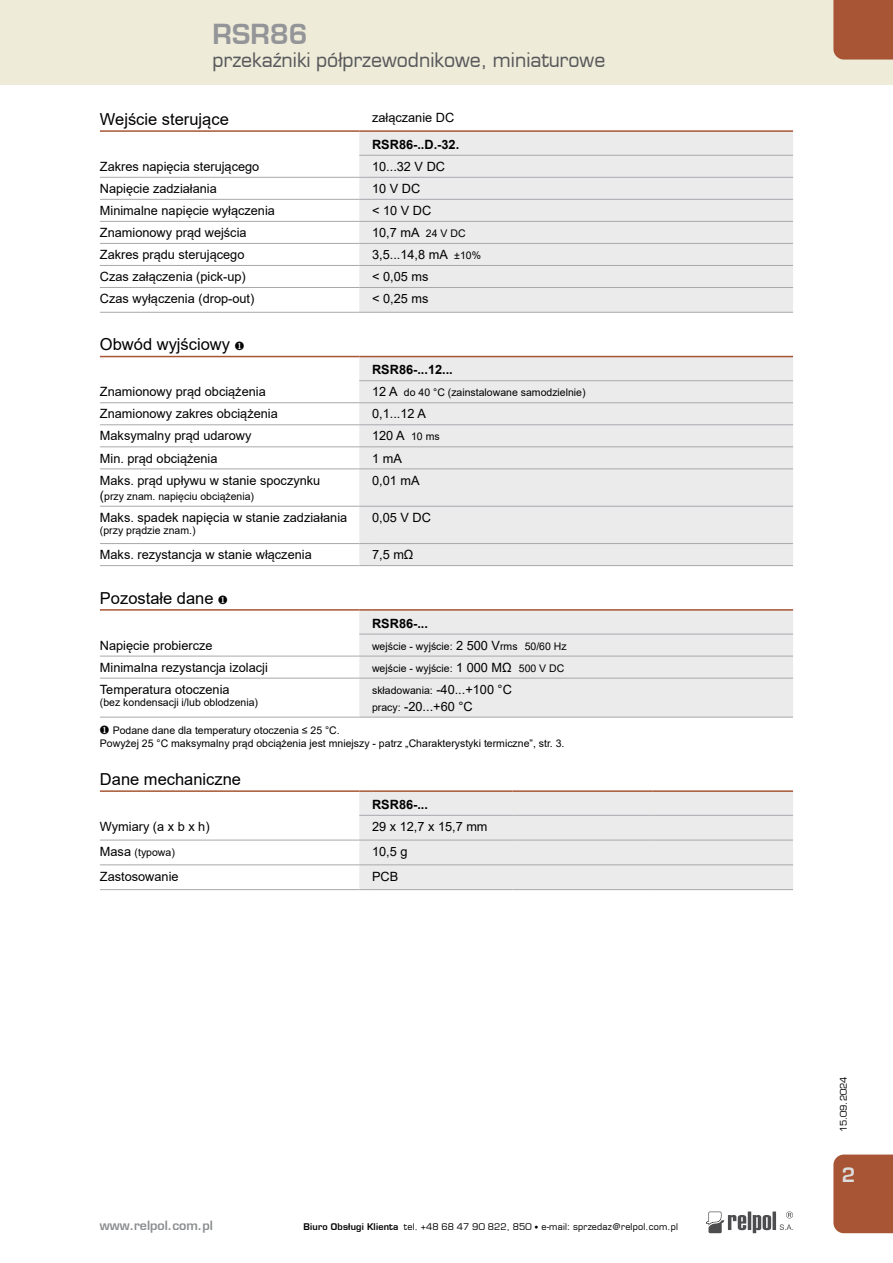
<style>
.page{position:relative;width:893px;height:1263px;background:#fff}
.page>*{position:absolute;margin:0;border:0;box-sizing:border-box;transform-origin:0 0}
.t1{font:700 27px "Euromode";color:#939598}
.t2{font:19.5px "Euromode";color:#58595b}
.t3{font:700 19.5px "Euromode";color:#dcddde}
.t4{font:16.5px "Arial";color:#000}
.t5{font:12.75px "Arial";color:#000}
.t6{font:700 12.75px "Arial";color:#000}
.t7{font:700 12.45px "Euromode";color:#8a8c8e}
.t8{font:10.5px/13.5px "Arial";color:#000}
.t9{font:9px "Euromode";letter-spacing:.02em;color:#000}
.s1{font-size:10.5px}
.s2{font-size:12.75px}
.s3{font-weight:700}
.s4{font-size:7.5px}
</style>
<div class="page">
<div style="left:0;top:0;width:893px;height:85px;background:#eeebd9"></div>
<div style="left:833px;top:1154px;width:60px;height:79px;background:#a75534"></div>
<div style="left:833px;top:0;width:60px;height:60px;background:#a75534"></div>
<svg style="left:706px;top:1211px;width:87px;height:22px"></svg>
<div style="left:372px;top:611px;width:421px;height:106px;background:#ebebec"></div>
<hr style="left:372px;top:656px;width:421px;height:1px;background:#a7a9ac">
<hr style="left:372px;top:678px;width:421px;height:1px;background:#a7a9ac">
<hr style="left:372px;top:717px;width:421px;height:1px;background:#a7a9ac">
<hr style="left:372px;top:634px;width:421px;height:1px;background:#a7a9ac">
<hr style="left:372px;top:609px;width:421px;height:2px;background:#a75534">
<svg style="left:100px;top:176px;width:259px;height:136px"></svg>
<div style="left:359px;top:132px;width:434px;height:180px;background:#ebebec"></div>
<hr style="left:100px;top:177px;width:259px;height:1px;background:#a7a9ac">
<svg style="left:359px;top:177px;width:13px;height:1px"></svg>
<hr style="left:372px;top:177px;width:421px;height:1px;background:#a7a9ac">
<hr style="left:100px;top:199px;width:259px;height:1px;background:#a7a9ac">
<svg style="left:359px;top:199px;width:13px;height:1px"></svg>
<hr style="left:372px;top:199px;width:421px;height:1px;background:#a7a9ac">
<hr style="left:100px;top:221px;width:259px;height:1px;background:#a7a9ac">
<svg style="left:359px;top:221px;width:13px;height:1px"></svg>
<hr style="left:372px;top:221px;width:421px;height:1px;background:#a7a9ac">
<hr style="left:100px;top:243px;width:259px;height:1px;background:#a7a9ac">
<svg style="left:359px;top:243px;width:13px;height:1px"></svg>
<hr style="left:372px;top:243px;width:421px;height:1px;background:#a7a9ac">
<hr style="left:100px;top:265px;width:259px;height:1px;background:#a7a9ac">
<svg style="left:359px;top:265px;width:13px;height:1px"></svg>
<hr style="left:372px;top:265px;width:421px;height:1px;background:#a7a9ac">
<hr style="left:100px;top:287px;width:259px;height:1px;background:#a7a9ac">
<svg style="left:359px;top:287px;width:13px;height:1px"></svg>
<hr style="left:372px;top:287px;width:421px;height:1px;background:#a7a9ac">
<svg style="left:359px;top:312px;width:13px;height:1px"></svg>
<svg style="left:359px;top:155px;width:13px;height:1px"></svg>
<hr style="left:372px;top:155px;width:421px;height:1px;background:#a7a9ac">
<hr style="left:372px;top:130px;width:421px;height:2px;background:#a75534">
<hr style="left:100px;top:312px;width:259px;height:1px;background:#a7a9ac">
<hr style="left:372px;top:312px;width:421px;height:1px;background:#a7a9ac">
<hr style="left:100px;top:130px;width:259px;height:2px;background:#a75534">
<svg style="left:359px;top:130px;width:13px;height:2px"></svg>
<svg style="left:100px;top:357px;width:259px;height:149px"></svg>
<div style="left:359px;top:357px;width:434px;height:208px;background:#ebebec"></div>
<hr style="left:100px;top:402px;width:259px;height:1px;background:#a7a9ac">
<svg style="left:359px;top:402px;width:13px;height:1px"></svg>
<hr style="left:372px;top:402px;width:421px;height:1px;background:#a7a9ac">
<hr style="left:100px;top:424px;width:259px;height:1px;background:#a7a9ac">
<svg style="left:359px;top:424px;width:13px;height:1px"></svg>
<hr style="left:372px;top:424px;width:421px;height:1px;background:#a7a9ac">
<hr style="left:100px;top:446px;width:259px;height:1px;background:#a7a9ac">
<svg style="left:359px;top:446px;width:13px;height:1px"></svg>
<hr style="left:372px;top:446px;width:421px;height:1px;background:#a7a9ac">
<hr style="left:100px;top:468px;width:259px;height:1px;background:#a7a9ac">
<svg style="left:359px;top:468px;width:13px;height:1px"></svg>
<hr style="left:372px;top:468px;width:421px;height:1px;background:#a7a9ac">
<hr style="left:100px;top:506px;width:259px;height:1px;background:#a7a9ac">
<svg style="left:359px;top:506px;width:13px;height:1px"></svg>
<hr style="left:372px;top:506px;width:421px;height:1px;background:#a7a9ac">
<hr style="left:100px;top:543px;width:259px;height:1px;background:#a7a9ac">
<svg style="left:359px;top:543px;width:13px;height:1px"></svg>
<hr style="left:372px;top:543px;width:421px;height:1px;background:#a7a9ac">
<svg style="left:359px;top:380px;width:13px;height:1px"></svg>
<hr style="left:372px;top:380px;width:421px;height:1px;background:#a7a9ac">
<hr style="left:100px;top:356px;width:259px;height:1px;background:#a75534">
<svg style="left:359px;top:356px;width:13px;height:1px"></svg>
<hr style="left:372px;top:356px;width:421px;height:1px;background:#a75534">
<hr style="left:100px;top:565px;width:259px;height:1px;background:#a7a9ac">
<svg style="left:359px;top:565px;width:13px;height:1px"></svg>
<hr style="left:372px;top:565px;width:421px;height:1px;background:#a7a9ac">
<svg style="left:100px;top:790px;width:693px;height:100px"></svg>
<hr style="left:372px;top:790px;width:140px;height:2px;background:#a75534">
<hr style="left:512px;top:790px;width:141px;height:2px;background:#a75534">
<hr style="left:653px;top:790px;width:140px;height:2px;background:#a75534">
<svg style="left:100px;top:609px;width:272px;height:109px"></svg>
<h1 class="t1" style="left:213px;top:18px;width:97px">RSR86</h1>
<h2 class="t2" style="left:213px;top:48px;width:394px">przekaźniki półprzewodnikowe, miniaturowe</h2>
<p class="t4" style="left:100px;top:108px;width:130px">Wejście sterujące</p>
<p class="t5" style="left:372px;top:109px;width:84px">załączanie DC</p>
<p class="t6" style="left:372px;top:135px;width:89px">RSR86-..D.-32.</p>
<p class="t5" style="left:100px;top:158px;width:161px">Zakres napięcia sterującego</p>
<p class="t5" style="left:372px;top:158px;width:74px">10...32 V DC</p>
<p class="t5" style="left:100px;top:180px;width:118px">Napięcie zadziałania</p>
<p class="t5" style="left:372px;top:180px;width:50px">10 V DC</p>
<p class="t5" style="left:100px;top:202px;width:177px">Minimalne napięcie wyłączenia</p>
<p class="t5" style="left:372px;top:202px;width:61px">&lt; 10 V DC</p>
<p class="t5" style="left:100px;top:224px;width:148px">Znamionowy prąd wejścia</p>
<p class="t5" style="left:372px;top:224px;width:95px">10,7 mA <span class="s1">24 V DC</span></p>
<p class="t5" style="left:100px;top:246px;width:146px">Zakres prądu sterującego</p>
<p class="t5" style="left:372px;top:246px;width:110px">3,5...14,8 mA <span class="s1">±10%</span></p>
<p class="t5" style="left:100px;top:268px;width:147px">Czas załączenia (pick-up)</p>
<p class="t5" style="left:372px;top:268px;width:58px">&lt; 0,05 ms</p>
<p class="t5" style="left:100px;top:290px;width:156px">Czas wyłączenia (drop-out)</p>
<p class="t5" style="left:372px;top:290px;width:58px">&lt; 0,25 ms</p>
<p class="t4" style="left:100px;top:333px;width:132px">Obwód wyjściowy</p>
<p class="t6" style="left:372px;top:361px;width:82px">RSR86-...12...</p>
<p class="t5" style="left:100px;top:383px;width:167px">Znamionowy prąd obciążenia</p>
<p class="t8" style="left:372px;top:386px;width:215px"><span class="s2">12 A</span> do 40 °C (zainstalowane samodzielnie)</p>
<p class="t5" style="left:100px;top:405px;width:179px">Znamionowy zakres obciążenia</p>
<p class="t5" style="left:372px;top:405px;width:55px">0,1...12 A</p>
<p class="t5" style="left:100px;top:427px;width:153px">Maksymalny prąd udarowy</p>
<p class="t5" style="left:372px;top:427px;width:69px">120 A <span class="s1">10 ms</span></p>
<p class="t5" style="left:100px;top:449px;width:119px">Min. prąd obciążenia</p>
<p class="t5" style="left:372px;top:449px;width:31px">1 mA</p>
<p class="t5" style="left:100px;top:471px;width:222px">Maks. prąd upływu w stanie spoczynku</p>
<p class="t8" style="left:100px;top:489px;width:156px"><span class="s2">(</span>przy znam. napięciu obciążenia)</p>
<p class="t5" style="left:372px;top:471px;width:49px">0,01 mA</p>
<p class="t5" style="left:100px;top:509px;width:249px">Maks. spadek napięcia w stanie zadziałania</p>
<p class="t8" style="left:100px;top:524px;width:97px">(przy prądzie znam.)</p>
<p class="t5" style="left:372px;top:509px;width:60px">0,05 V DC</p>
<p class="t5" style="left:100px;top:546px;width:213px">Maks. rezystancja w stanie włączenia</p>
<p class="t5" style="left:372px;top:546px;width:43px">7,5 mΩ</p>
<p class="t4" style="left:100px;top:586px;width:115px">Pozostałe dane</p>
<p class="t6" style="left:372px;top:614px;width:57px">RSR86-...</p>
<p class="t5" style="left:100px;top:636px;width:114px">Napięcie probiercze</p>
<p class="t8" style="left:372px;top:639px;width:196px">wejście - wyjście: <span class="s2">2 500 V</span>rms 50/60 Hz</p>
<p class="t5" style="left:100px;top:658px;width:169px">Minimalna rezystancja izolacji</p>
<p class="t8" style="left:372px;top:661px;width:194px">wejście - wyjście: <span class="s2">1 000 MΩ</span> 500 V DC</p>
<p class="t5" style="left:100px;top:680px;width:131px">Temperatura otoczenia</p>
<p class="t8" style="left:100px;top:696px;width:160px">(bez kondensacji i/lub oblodzenia)</p>
<p class="t8" style="left:372px;top:683px;width:141px">składowania: <span class="s2">-40...+100 °C</span></p>
<p class="t5" style="left:372px;top:697px;width:102px"><span class="s1">pracy:</span> -20...+60 °C</p>
<p class="t8" style="left:100px;top:723px;width:466px;text-indent:13px">Podane dane dla temperatury otoczenia ≤ 25 °C.<br>Powyżej 25 °C maksymalny prąd obciążenia jest mniejszy - patrz „Charakterystyki termiczne”, str. 3.</p>
<p class="t4" style="left:100px;top:768px;width:143px">Dane mechaniczne</p>
<p class="t6" style="left:372px;top:795px;width:57px">RSR86-...</p>
<p class="t5" style="left:100px;top:818px;width:111px">Wymiary (a x b x h)</p>
<p class="t5" style="left:372px;top:818px;width:117px">29 x 12,7 x 15,7 mm</p>
<p class="t8" style="left:100px;top:845px;width:76px"><span class="s2">Masa</span> (typowa)</p>
<p class="t5" style="left:372px;top:842px;width:37px">10,5 g</p>
<p class="t5" style="left:100px;top:867px;width:80px">Zastosowanie</p>
<p class="t5" style="left:372px;top:867px;width:28px">PCB</p>
<p class="t7" style="left:100px;top:1218px;width:114px">www.relpol.com.pl</p>
<p class="t9" style="left:304px;top:1221px;width:376px"><span class="s3">Biuro Obsługi Klienta</span> tel. +48 68 47 90 822, 850 <span class="s4">•</span> e-mail: sprzedaz@relpol.com.pl</p>
<p class="t9" style="left:838px;top:1132px;width:57px;rotate:-90deg">15.09.2024</p>
<h2 class="t3" style="left:842px;top:1163px;width:15px">2</h2>
</div>
